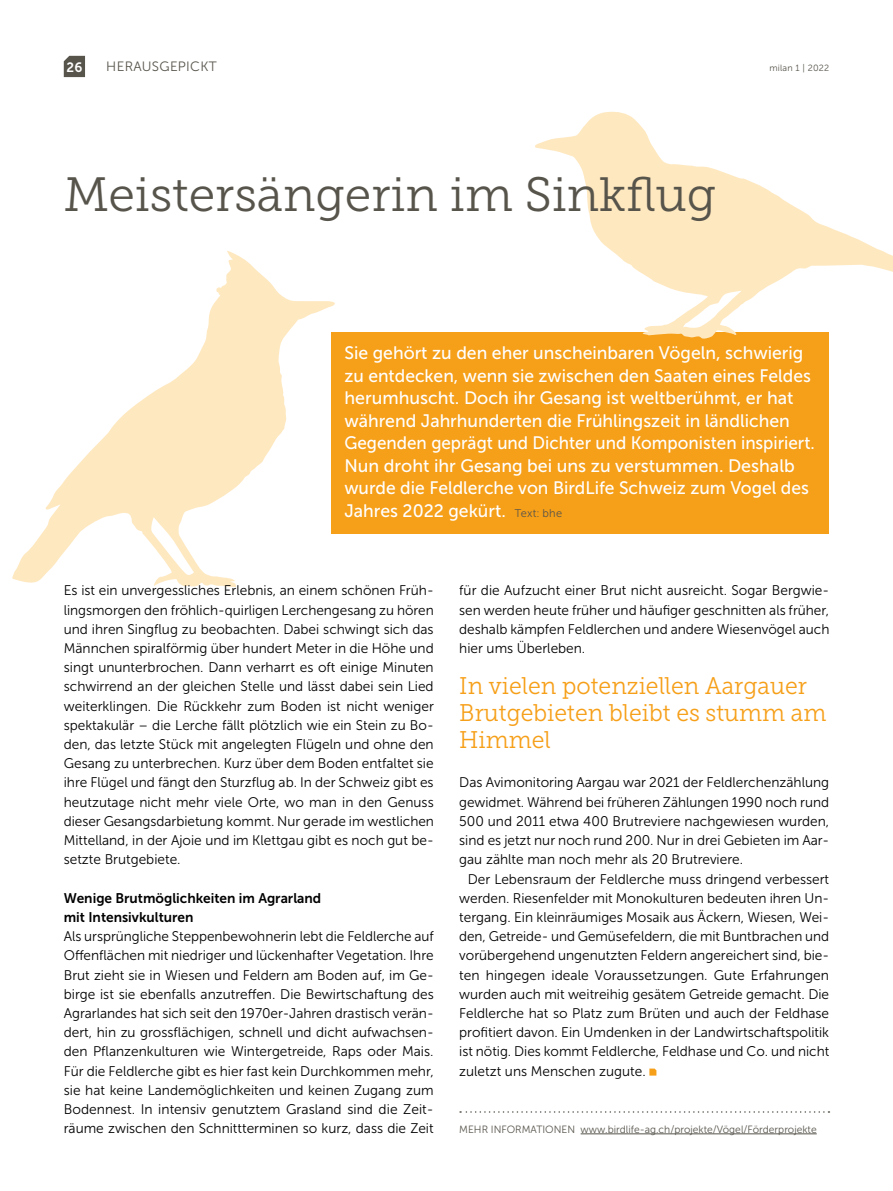
<style>
.page{position:relative;width:893px;height:1191px;background:#fff}
.page>*{position:absolute;margin:0;border:0;box-sizing:border-box;transform-origin:0 0}
.t1{font:48px "Museo Slab 300";color:#57544b}
.t2{font:24px/27px "Museo Slab 300";color:#f69f18;scale:.96 1}
.t3{font:18px/22.5px "Museo Sans 500";color:#fff}
.t4{font:13.95px/19.2px "Museo Sans 300";color:#000;text-align:justify}
.t5{font:13.95px/19.2px "Museo Sans 700";color:#000}
.t6{font:13.5px "Museo Sans 300";letter-spacing:.02em;color:#57544b}
.t7{font:13.5px "Museo Sans 700";color:#fff}
.t8{font:10.5px "Museo Sans 300";color:#57544b}
.t9{font:9px "Museo Sans 300";letter-spacing:.02em;color:#57544b}
.s1{font-family:"Museo Sans 300";font-size:11.25px;color:#57544b}
</style>
<div class="page">
<svg style="left:12px;top:251px;width:323px;height:336px"></svg>
<svg style="left:64px;top:56px;width:21px;height:21px"></svg>
<hr style="left:581px;top:1133px;width:236px;height:1px;background:#57544b">
<svg style="left:460px;top:1111px;width:369px;height:1px"></svg>
<svg style="left:649px;top:1068px;width:7px;height:7px"></svg>
<div style="left:332px;top:332px;width:497px;height:202px;background:#f69f18"></div>
<svg style="left:535px;top:111px;width:358px;height:228px"></svg>
<p class="t7" style="left:66px;top:59px;width:18px">26</p>
<p class="t6" style="left:106px;top:59px;width:112px">HERAUSGEPICKT</p>
<h1 class="t1" style="left:64px;top:168px;width:654px">Meistersängerin im Sinkflug</h1>
<p class="t9" style="left:769px;top:63px;width:61px">milan 1 | 2022</p>
<p class="t3" style="left:344px;top:342px;width:472px">Sie gehört zu den eher unscheinbaren Vögeln, schwierig zu entdecken, wenn sie zwischen den Saaten eines Feldes herumhuscht. Doch ihr Gesang ist weltberühmt, er hat während Jahrhunderten die Frühlingszeit in ländlichen Gegenden geprägt und Dichter und Komponisten inspiriert.<br>Nun droht ihr Gesang bei uns zu verstummen. Deshalb wurde die Feldlerche von BirdLife Schweiz zum Vogel des Jahres 2022 gekürt. <span class="s1">Text: bhe</span></p>
<p class="t4" style="left:64px;top:581px;width:372px">Es ist ein unvergessliches Erlebnis, an einem schönen Früh&shy;lingsmorgen den fröhlich-quirligen Lerchengesang zu hören und ihren Singflug zu beobachten. Dabei schwingt sich das Männchen spiralförmig über hundert Meter in die Höhe und singt ununterbrochen. Dann verharrt es oft einige Minuten schwirrend an der gleichen Stelle und lässt dabei sein Lied weiterklingen. Die Rückkehr zum Boden ist nicht weniger spektakulär – die Lerche fällt plötzlich wie ein Stein zu Bo&shy;den, das letzte Stück mit angelegten Flügeln und ohne den Gesang zu unterbrechen. Kurz über dem Boden entfaltet sie ihre Flügel und fängt den Sturzflug ab. In der Schweiz gibt es heutzutage nicht mehr viele Orte, wo man in den Genuss dieser Gesangsdarbietung kommt. Nur gerade im westlichen Mittelland, in der Ajoie und im Klettgau gibt es noch gut be&shy;setzte Brutgebiete.</p>
<p class="t5" style="left:64px;top:888px;width:259px">Wenige Brutmöglichkeiten im Agrarland mit Intensivkulturen</p>
<p class="t4" style="left:64px;top:927px;width:371px">Als ursprüngliche Steppenbewohnerin lebt die Feldlerche auf Offenflächen mit niedriger und lückenhafter Vegetation. Ihre Brut zieht sie in Wiesen und Feldern am Boden auf, im Ge&shy;birge ist sie ebenfalls anzutreffen. Die Bewirtschaftung des Agrarlandes hat sich seit den 1970er-Jahren drastisch verän&shy;dert, hin zu grossflächigen, schnell und dicht aufwachsen&shy;den Pflanzenkulturen wie Wintergetreide, Raps oder Mais.<br>Für die Feldlerche gibt es hier fast kein Durchkommen mehr, sie hat keine Landemöglichkeiten und keinen Zugang zum Bodennest. In intensiv genutztem Grasland sind die Zeit&shy;räume zwischen den Schnittterminen so kurz, dass die Zeit</p>
<p class="t4" style="left:459px;top:581px;width:372px">für die Aufzucht einer Brut nicht ausreicht. Sogar Bergwie&shy;sen werden heute früher und häufiger geschnitten als früher, deshalb kämpfen Feldlerchen und andere Wiesenvögel auch hier ums Überleben.</p>
<h2 class="t2" style="left:459px;top:672px;width:384px">In vielen potenziellen Aargauer<br>Brutgebieten bleibt es stumm am<br>Himmel</h2>
<p class="t4" style="left:459px;top:773px;width:371px">Das Avimonitoring Aargau war 2021 der Feldlerchenzählung gewidmet. Während bei früheren Zählungen 1990 noch rund 500 und 2011 etwa 400 Brutreviere nachgewiesen wurden, sind es jetzt nur noch rund 200. Nur in drei Gebieten im Aar&shy;gau zählte man noch mehr als 20 Brutreviere.</p>
<p class="t4" style="left:459px;top:869px;width:372px;text-indent:9px">Der Lebensraum der Feldlerche muss dringend verbessert werden. Riesenfelder mit Monokulturen bedeuten ihren Un&shy;tergang. Ein kleinräumiges Mosaik aus Äckern, Wiesen, Wei&shy;den, Getreide- und Gemüsefeldern, die mit Buntbrachen und vorübergehend ungenutzten Feldern angereichert sind, bie&shy;ten hingegen ideale Voraussetzungen. Gute Erfahrungen wurden auch mit weitreihig gesätem Getreide gemacht. Die Feldlerche hat so Platz zum Brüten und auch der Feldhase profitiert davon. Ein Umdenken in der Landwirtschaftspolitik ist nötig. Dies kommt Feldlerche, Feldhase und Co. und nicht zuletzt uns Menschen zugute.</p>
<p class="t8" style="left:459px;top:1123px;width:359px">MEHR INFORMATIONEN www.birdlife-ag.ch/projekte/Vögel/Förderprojekte</p>
</div>
